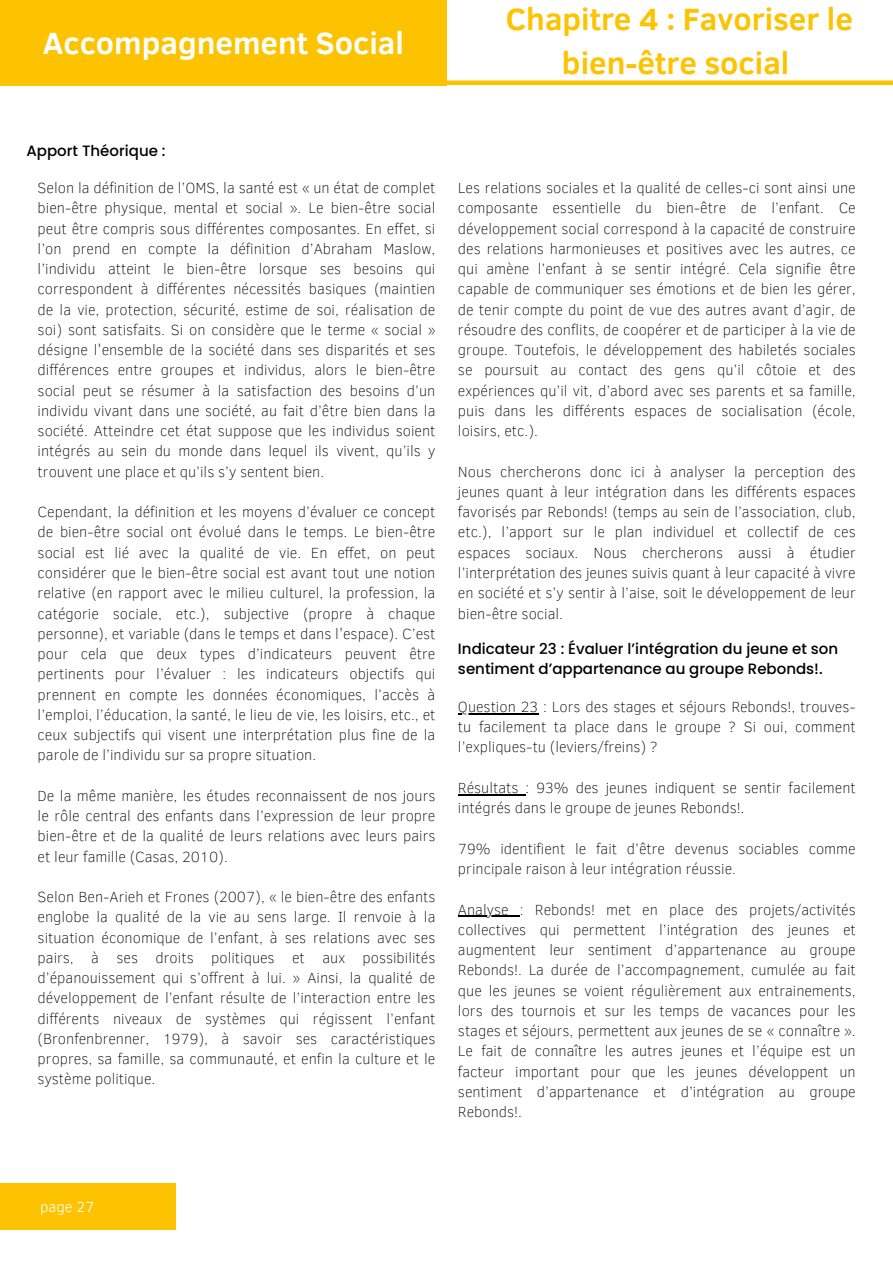
<style>
.page{position:relative;width:893px;height:1264px;background:#fff}
.page>*{position:absolute;margin:0;border:0;box-sizing:border-box;transform-origin:0 0}
.t1{font:700 31.5px/43.8px "Clear Sans";color:#fdc300;text-align:center}
.t2{font:700 31.5px "Clear Sans";color:#fff}
.t3{font:100 15px/20.2px "Clear Sans";color:#000;text-align:justify}
.t4{font:500 15px/20.2px "Poppins";color:#000}
.t5{font:300 15px "Clear Sans";color:#fff}
</style>
<div class="page">
<div style="left:0;top:0;width:446px;height:85px;background:#fdc300"></div>
<div style="left:435px;top:80px;width:457px;height:5px;background:#fdc300"></div>
<div style="left:0;top:1182px;width:175px;height:47px;background:#fdc300"></div>
<hr style="left:458px;top:713px;width:80px;height:1px;background:#000">
<hr style="left:458px;top:794px;width:67px;height:1px;background:#000">
<hr style="left:458px;top:915px;width:62px;height:1px;background:#000">
<p class="t2" style="left:43px;top:20px;width:362px">Accompagnement Social</p>
<p class="t1" style="left:506px;top:-5px;width:348px">Chapitre 4 : Favoriser le bien-être social</p>
<p class="t4" style="left:26px;top:140px;width:141px">Apport Théorique :</p>
<p class="t3" style="left:38px;top:177px;width:399px">Selon la définition de l’OMS, la santé est « un état de complet bien-être physique, mental et social ». Le bien-être social peut être compris sous différentes composantes. En effet, si l’on prend en compte la définition d’Abraham Maslow, l’individu atteint le bien-être lorsque ses besoins qui correspondent à différentes nécessités basiques (maintien de la vie, protection, sécurité, estime de soi, réalisation de soi) sont satisfaits. Si on considère que le terme « social » désigne l'ensemble de la société dans ses disparités et ses différences entre groupes et individus, alors le bien-être social peut se résumer à la satisfaction des besoins d’un individu vivant dans une société, au fait d’être bien dans la société. Atteindre cet état suppose que les individus soient intégrés au sein du monde dans lequel ils vivent, qu’ils y trouvent une place et qu’ils s’y sentent bien.</p>
<p class="t3" style="left:38px;top:501px;width:399px">Cependant, la définition et les moyens d’évaluer ce concept de bien-être social ont évolué dans le temps. Le bien-être social est lié avec la qualité de vie. En effet, on peut considérer que le bien-être social est avant tout une notion relative (en rapport avec le milieu culturel, la profession, la catégorie sociale, etc.), subjective (propre à chaque personne), et variable (dans le temps et dans l'espace). C’est pour cela que deux types d’indicateurs peuvent être pertinents pour l’évaluer : les indicateurs objectifs qui prennent en compte les données économiques, l’accès à l’emploi, l’éducation, la santé, le lieu de vie, les loisirs, etc., et ceux subjectifs qui visent une interprétation plus fine de la parole de l’individu sur sa propre situation.</p>
<p class="t3" style="left:38px;top:784px;width:399px">De la même manière, les études reconnaissent de nos jours le rôle central des enfants dans l’expression de leur propre bien-être et de la qualité de leurs relations avec leurs pairs et leur famille (Casas, 2010).</p>
<p class="t3" style="left:38px;top:886px;width:399px">Selon Ben-Arieh et Frones (2007), « le bien-être des enfants englobe la qualité de la vie au sens large. Il renvoie à la situation économique de l’enfant, à ses relations avec ses pairs, à ses droits politiques et aux possibilités d’épanouissement qui s’offrent à lui. » Ainsi, la qualité de développement de l’enfant résulte de l’interaction entre les différents niveaux de systèmes qui régissent l’enfant (Bronfenbrenner, 1979), à savoir ses caractéristiques propres, sa famille, sa communauté, et enfin la culture et le système politique.</p>
<p class="t3" style="left:458px;top:177px;width:399px">Les relations sociales et la qualité de celles-ci sont ainsi une composante essentielle du bien-être de l’enfant. Ce développement social correspond à la capacité de construire des relations harmonieuses et positives avec les autres, ce qui amène l’enfant à se sentir intégré. Cela signifie être capable de communiquer ses émotions et de bien les gérer, de tenir compte du point de vue des autres avant d’agir, de résoudre des conflits, de coopérer et de participer à la vie de groupe. Toutefois, le développement des habiletés sociales se poursuit au contact des gens qu’il côtoie et des expériences qu’il vit, d’abord avec ses parents et sa famille, puis dans les différents espaces de socialisation (école, loisirs, etc.).</p>
<p class="t3" style="left:458px;top:460px;width:399px">Nous chercherons donc ici à analyser la perception des jeunes quant à leur intégration dans les différents espaces favorisés par Rebonds! (temps au sein de l’association, club, etc.), l’apport sur le plan individuel et collectif de ces espaces sociaux. Nous chercherons aussi à étudier l’interprétation des jeunes suivis quant à leur capacité à vivre en société et s’y sentir à l’aise, soit le développement de leur bien-être social.</p>
<p class="t4" style="left:458px;top:638px;width:382px">Indicateur 23 : Évaluer l’intégration du jeune et son sentiment d’appartenance au groupe Rebonds!.</p>
<p class="t3" style="left:458px;top:695px;width:399px">Question 23 : Lors des stages et séjours Rebonds!, trouves&shy;tu facilement ta place dans le groupe ? Si oui, comment l’expliques-tu (leviers/freins) ?</p>
<p class="t3" style="left:458px;top:776px;width:399px">Résultats : 93% des jeunes indiquent se sentir facilement intégrés dans le groupe de jeunes Rebonds!.</p>
<p class="t3" style="left:458px;top:837px;width:399px">79% identifient le fait d’être devenus sociables comme principale raison à leur intégration réussie.</p>
<p class="t3" style="left:458px;top:898px;width:399px">Analyse : Rebonds! met en place des projets/activités collectives qui permettent l’intégration des jeunes et augmentent leur sentiment d’appartenance au groupe Rebonds!. La durée de l’accompagnement, cumulée au fait que les jeunes se voient régulièrement aux entrainements, lors des tournois et sur les temps de vacances pour les stages et séjours, permettent aux jeunes de se « connaître ».<br>Le fait de connaître les autres jeunes et l’équipe est un facteur important pour que les jeunes développent un sentiment d’appartenance et d’intégration au groupe Rebonds!.</p>
<p class="t5" style="left:40px;top:1195px;width:56px">page 27</p>
</div>
